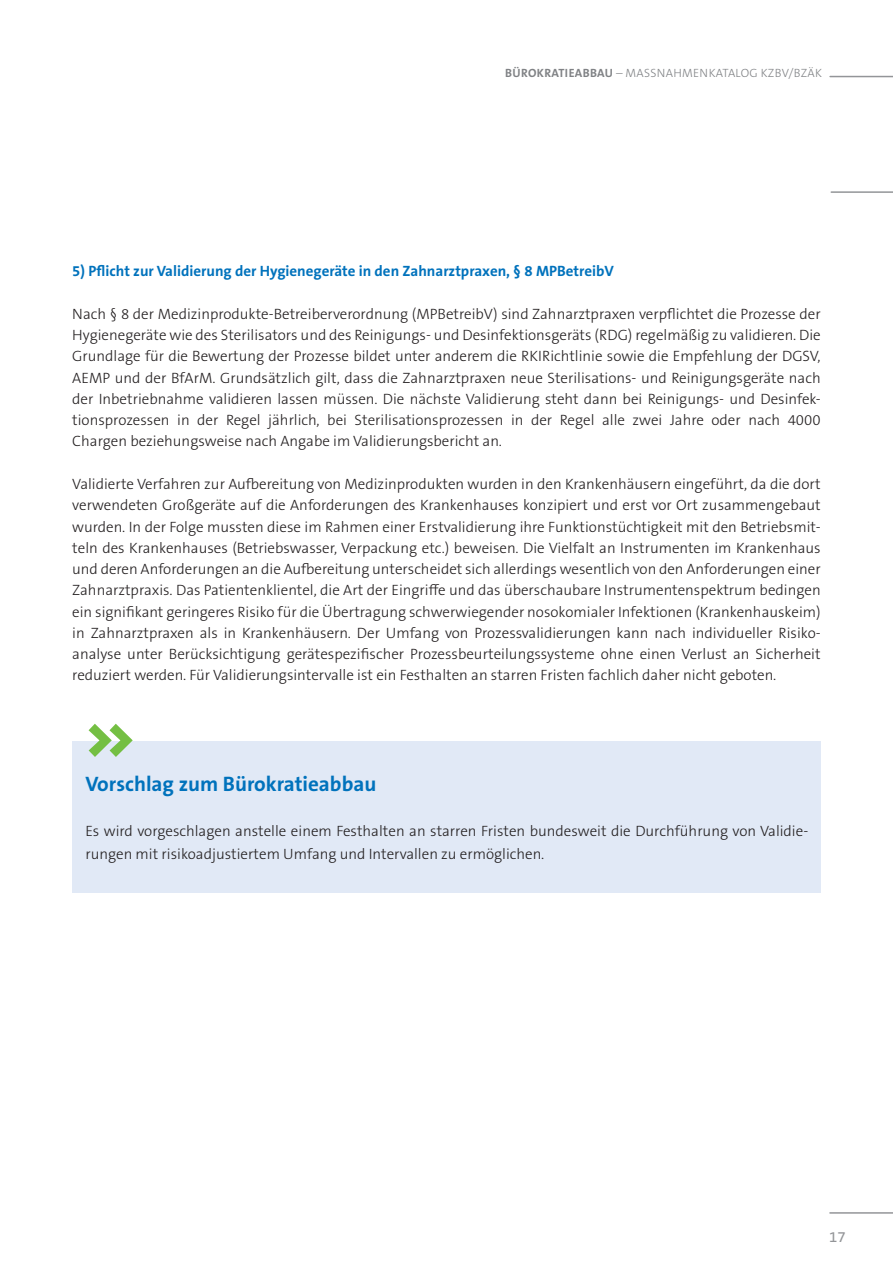
<style>
.page{position:relative;width:893px;height:1263px;background:#fff}
.page>*{position:absolute;margin:0;border:0;box-sizing:border-box;transform-origin:0 0}
.t1{font:700 21px "The Sans B Plus W7";color:#0072bc}
.t2{font:300 15px/21.3px "The Sans B Plus W3";color:#231f20;text-align:justify}
.t3{font:700 15px "The Sans B Plus W7";color:#0072bc}
.t4{font:15px "The Sans B Plus W5 Plain";color:#939598}
.t5{font:300 12px "The Sans B Plus W3";letter-spacing:.025em;color:#808285}
.s1{font-family:"The Sans B Plus W7";font-weight:700}
</style>
<div class="page">
<hr style="left:830px;top:1212px;width:63px;height:2px;background:#939598">
<hr style="left:831px;top:191px;width:62px;height:2px;background:#939598">
<hr style="left:830px;top:76px;width:63px;height:1px;background:#939598">
<div style="left:73px;top:741px;width:748px;height:152px;background:#e1e9f6"></div>
<svg style="left:89px;top:724px;width:44px;height:33px"></svg>
<p class="t5" style="left:505px;top:65px;width:318px"><span class="s1">BÜROKRATIEABBAU</span> – MASSNAHMENKATALOG KZBV/BZÄK</p>
<p class="t3" style="left:72px;top:262px;width:543px">5) Pflicht zur Validierung der Hygienegeräte in den Zahnarztpraxen, § 8 MPBetreibV</p>
<p class="t2" style="left:72px;top:303px;width:750px">Nach § 8 der Medizinprodukte-Betreiberverordnung (MPBetreibV) sind Zahnarztpraxen verpflichtet die Prozesse der Hygienegeräte wie des Sterilisators und des Reinigungs- und Desinfektionsgeräts (RDG) regelmäßig zu validieren. Die Grundlage für die Bewertung der Prozesse bildet unter anderem die RKIRichtlinie sowie die Empfehlung der DGSV, AEMP und der BfArM. Grundsätzlich gilt, dass die Zahnarztpraxen neue Sterilisations- und Reinigungsgeräte nach der Inbetriebnahme validieren lassen müssen. Die nächste Validierung steht dann bei Reinigungs- und Desinfek&shy;tionsprozessen in der Regel jährlich, bei Sterilisationsprozessen in der Regel alle zwei Jahre oder nach 4000<br>Chargen beziehungsweise nach Angabe im Validierungsbericht an.</p>
<p class="t2" style="left:72px;top:473px;width:750px">Validierte Verfahren zur Aufbereitung von Medizinprodukten wurden in den Krankenhäusern eingeführt, da die dort verwendeten Großgeräte auf die Anforderungen des Krankenhauses konzipiert und erst vor Ort zusammengebaut wurden. In der Folge mussten diese im Rahmen einer Erstvalidierung ihre Funktionstüchtigkeit mit den Betriebsmit&shy;teln des Krankenhauses (Betriebswasser, Verpackung etc.) beweisen. Die Vielfalt an Instrumenten im Krankenhaus und deren Anforderungen an die Aufbereitung unterscheidet sich allerdings wesentlich von den Anforderungen einer Zahnarztpraxis. Das Patientenklientel, die Art der Eingriffe und das überschaubare Instrumentenspektrum bedingen ein signifikant geringeres Risiko für die Übertragung schwerwiegender nosokomialer Infektionen (Krankenhauskeim) in Zahnarztpraxen als in Krankenhäusern. Der Umfang von Prozessvalidierungen kann nach individueller Risiko&shy;analyse unter Berücksichtigung gerätespezifischer Prozessbeurteilungssysteme ohne einen Verlust an Sicherheit reduziert werden. Für Validierungsintervalle ist ein Festhalten an starren Fristen fachlich daher nicht geboten.</p>
<h1 class="t1" style="left:85px;top:770px;width:293px">Vorschlag zum Bürokratieabbau</h1>
<p class="t2" style="left:85px;top:820px;width:724px;line-height:22.5px">Es wird vorgeschlagen anstelle einem Festhalten an starren Fristen bundesweit die Durchführung von Validie&shy;rungen mit risikoadjustiertem Umfang und Intervallen zu ermöglichen.</p>
<p class="t4" style="left:829px;top:1227px;width:18px">17</p>
</div>
